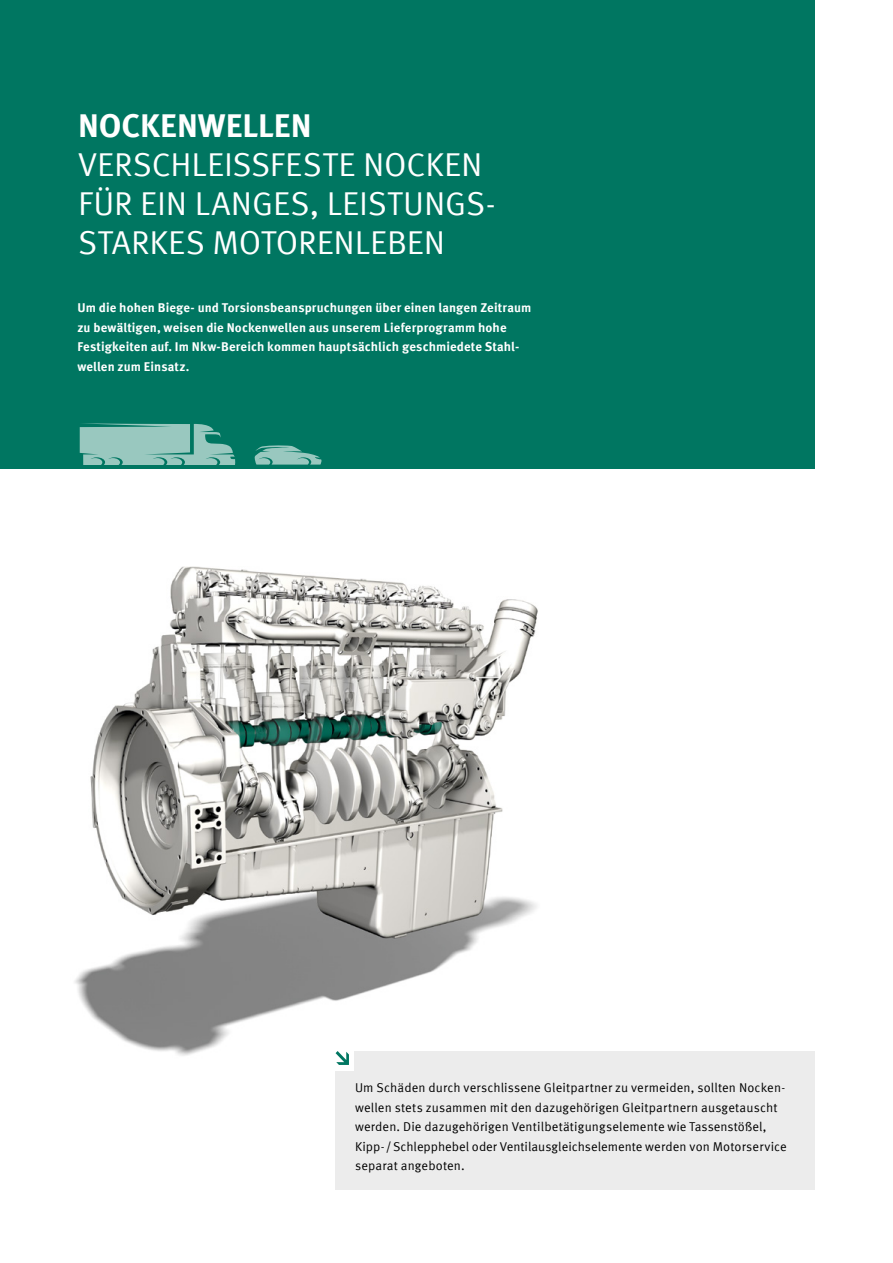
<style>
.page{position:relative;width:893px;height:1263px;background:#fff}
.page>*{position:absolute;margin:0;border:0;box-sizing:border-box;transform-origin:0 0}
.t1{font:33px/39px "Meta Offc Pro Norm";letter-spacing:-.005em;color:#fff}
.t2{font:700 33px "Meta Offc Pro";color:#fff}
.t3{font:12.75px/19.5px "Meta Offc Pro Norm";letter-spacing:.01em;color:#000}
.t4{font:700 12.75px/19.5px "Meta Offc Pro";letter-spacing:.01em;color:#fff}
</style>
<div class="page">
<img style="left:74px;top:566px;width:464px;height:538px">
<div style="left:0;top:0;width:815px;height:468px;background:#007661"></div>
<svg style="left:79px;top:423px;width:156px;height:42px;background:#7bb8ac"></svg>
<svg style="left:254px;top:445px;width:68px;height:20px"></svg>
<div style="left:336px;top:1051px;width:479px;height:139px;background:#ececec"></div>
<div style="left:336px;top:1051px;width:18px;height:19px;background:#fff"></div>
<svg style="left:336px;top:1051px;width:13px;height:14px"></svg>
<h1 class="t2" style="left:78px;top:99px;width:235px">NOCKENWELLEN</h1>
<h1 class="t1" style="left:78px;top:142px;width:419px">VERSCHLEISSFESTE NOCKEN<br>FÜR EIN LANGES, LEISTUNGS-<br>STARKES MOTORENLEBEN</h1>
<p class="t4" style="left:77px;top:297px;width:455px">Um die hohen Biege- und Torsionsbeanspruchungen über einen langen Zeitraum zu bewältigen, weisen die Nockenwellen aus unserem Lieferprogramm hohe Festigkeiten auf. Im Nkw-Bereich kommen hauptsächlich geschmiedete Stahl&shy;wellen zum Einsatz.</p>
<p class="t3" style="left:355px;top:1077px;width:433px">Um Schäden durch verschlissene Gleitpartner zu vermeiden, sollten Nocken&shy;wellen stets zusammen mit den dazugehörigen Gleitpartnern ausgetauscht werden. Die dazugehörigen Ventilbetätigungselemente wie Tassenstößel, Kipp-/Schlepphebel oder Ventilausgleichselemente werden von Motorservice separat angeboten.</p>
</div>
